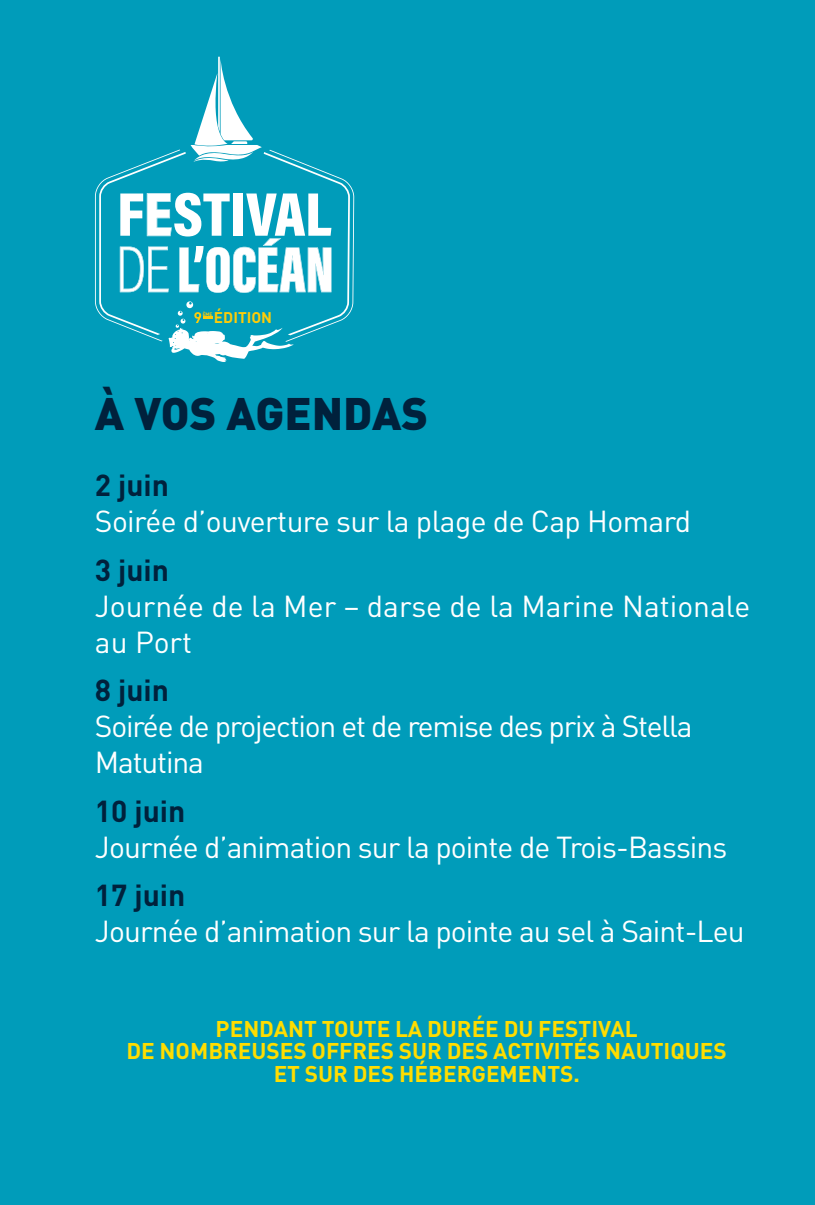
<style>
.page{position:relative;width:815px;height:1205px;background:#009cba}
.page>*{position:absolute;margin:0;border:0;box-sizing:border-box;transform-origin:0 0}
.t1{font:900 45px "DIN Pro";color:#00213c}
.t2{font:30px/36px "DIN Pro";letter-spacing:-.03em;color:#fff}
.t3{font:30px/36px "DIN Pro";color:#fff}
.t4{font:700 30px "DIN Pro";color:#00213c}
.t5{font:700 22.5px/22.5px "DIN Pro";color:#fd0;text-align:center}
.t6{font:700 15.25px "DIN Pro";color:#fdcc09}
.t7{font:700 5px "DIN Pro";color:#fdcc09}
</style>
<div class="page">
<svg style="left:95px;top:57px;width:259px;height:305px"></svg>
<p class="t7" style="left:203px;top:310px;width:11px">ÈME</p>
<p class="t6" style="left:214px;top:305px;width:60px">ÉDITION</p>
<h1 class="t1" style="left:95px;top:375px;width:335px">À VOS AGENDAS</h1>
<p class="t4" style="left:95px;top:460px;width:76px">2 juin</p>
<p class="t2" style="left:95px;top:500px;width:598px">Soirée d’ouverture sur la plage de Cap Homard</p>
<p class="t4" style="left:95px;top:545px;width:76px">3 juin</p>
<p class="t3" style="left:95px;top:585px;width:657px">Journée de la Mer – darse de la Marine Nationale au Port</p>
<p class="t4" style="left:95px;top:665px;width:76px">8 juin</p>
<p class="t2" style="left:95px;top:705px;width:599px">Soirée de projection et de remise des prix à Stella<br>Matutina</p>
<p class="t4" style="left:95px;top:786px;width:92px">10 juin</p>
<p class="t2" style="left:95px;top:826px;width:634px">Journée d’animation sur la pointe de Trois-Bassins</p>
<p class="t4" style="left:95px;top:870px;width:92px">17 juin</p>
<p class="t2" style="left:95px;top:910px;width:651px">Journée d’animation sur la pointe au sel à Saint-Leu</p>
<p class="t5" style="left:126px;top:1015px;width:602px">PENDANT TOUTE LA DURÉE DU FESTIVAL<br>DE NOMBREUSES OFFRES SUR DES ACTIVITÉS NAUTIQUES<br>ET SUR DES HÉBERGEMENTS.</p>
</div>
